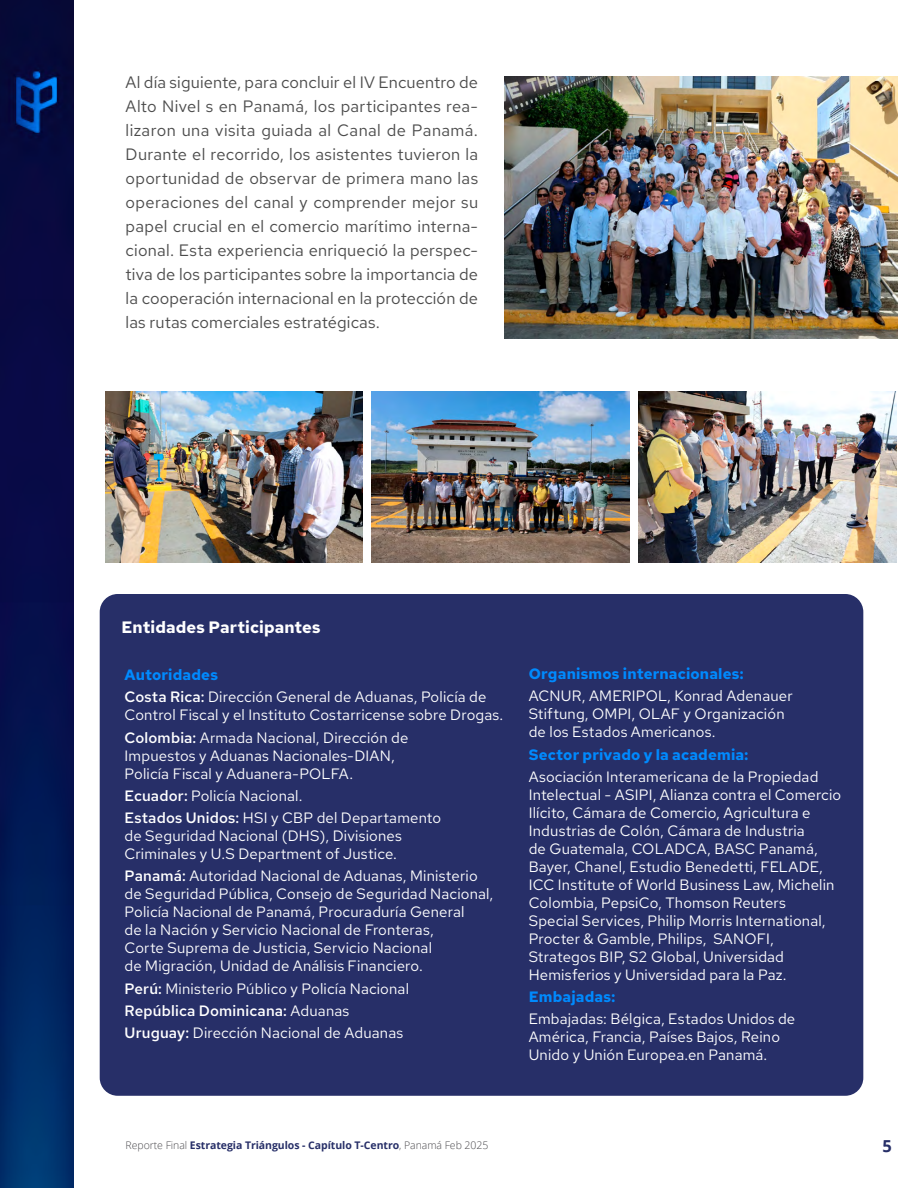
<style>
.page{position:relative;width:918px;height:1188px;background:#fff}
.page>*{position:absolute;margin:0;border:0;box-sizing:border-box;transform-origin:0 0}
.t1{font:16.5px/24px "Red Hat Text";letter-spacing:.005em;color:#4b4b4b;text-align:justify}
.t2{font:700 16.5px "Red Hat Text";letter-spacing:.005em;color:#fff}
.t3{font:700 16.5px "Open Sans";color:#272f68}
.t4{font:15px/18px "Red Hat Text";letter-spacing:.01em;color:#fff}
.t5{font:700 15px "Red Hat Text";letter-spacing:.01em;color:#008afe}
.t6{font:700 10.5px "Open Sans";letter-spacing:-.005em;color:#272f68}
.s1{font-weight:700;color:#008afe}
.s2{font-weight:300}
.s3{font-weight:300;color:#4b4a4e}
</style>
<div class="page">
<img style="left:0;top:0;width:74px;height:1188px">
<div style="left:100px;top:594px;width:763px;height:502px;background:#272f68;border-radius:18px"></div>
<img style="left:504px;top:77px;width:394px;height:262px">
<img style="left:372px;top:391px;width:257px;height:172px">
<img style="left:105px;top:391px;width:258px;height:172px">
<img style="left:638px;top:391px;width:258px;height:172px">
<p class="t1" style="left:126px;top:70px;width:354px">Al día siguiente, para concluir el IV Encuentro de Alto Nivel s en Panamá, los participantes rea&shy;lizaron una visita guiada al Canal de Panamá.<br>Durante el recorrido, los asistentes tuvieron la oportunidad de observar de primera mano las operaciones del canal y comprender mejor su papel crucial en el comercio marítimo interna&shy;cional. Esta experiencia enriqueció la perspec&shy;tiva de los participantes sobre la importancia de la cooperación internacional en la protección de las rutas comerciales estratégicas.</p>
<p class="t2" style="left:121px;top:616px;width:201px">Entidades Participantes</p>
<p class="t4" style="left:125px;top:663px;width:363px;line-height:22.2px"><span class="s1">Autoridades<br></span><span class="s2">Costa Rica:</span> Dirección General de Aduanas, Policía de</p>
<p class="t4" style="left:125px;top:704px;width:380px;line-height:22.2px">Control Fiscal y el Instituto Costarricense sobre Drogas.<br><span class="s2">Colombia:</span> Armada Nacional, Dirección de</p>
<p class="t4" style="left:125px;top:746px;width:272px">Impuestos y Aduanas Nacionales-DIAN,<br>Policía Fiscal y Aduanera-POLFA.</p>
<p class="t4" style="left:125px;top:784px;width:318px;line-height:22.2px"><span class="s2">Ecuador:</span> Policía Nacional.<br><span class="s2">Estados Unidos:</span> HSI y CBP del Departamento</p>
<p class="t4" style="left:125px;top:827px;width:279px">de Seguridad Nacional (DHS), Divisiones<br>Criminales y U.S Department of Justice.</p>
<p class="t4" style="left:125px;top:867px;width:370px"><span class="s2">Panamá:</span> Autoridad Nacional de Aduanas, Ministerio de Seguridad Pública, Consejo de Seguridad Nacional, Policía Nacional de Panamá, Procuraduría General<br>de la Nación y Servicio Nacional de Fronteras,<br>Corte Suprema de Justicia, Servicio Nacional<br>de Migración, Unidad de Análisis Financiero.</p>
<p class="t4" style="left:125px;top:977px;width:286px;line-height:22.2px"><span class="s2">Perú:</span> Ministerio Público y Policía Nacional<br><span class="s2">República Dominicana:</span> Aduanas<br><span class="s2">Uruguay:</span> Dirección Nacional de Aduanas</p>
<p class="t5" style="left:529px;top:664px;width:216px">Organismos internacionales:</p>
<p class="t4" style="left:529px;top:687px;width:266px">ACNUR, AMERIPOL, Konrad Adenauer<br>Stiftung, OMPI, OLAF y Organización de los Estados Americanos.</p>
<p class="t5" style="left:529px;top:744px;width:221px">Sector privado y la academia:</p>
<p class="t4" style="left:529px;top:767px;width:314px">Asociación Interamericana de la Propiedad Intelectual - ASIPI, Alianza contra el Comercio Ilícito, Cámara de Comercio, Agricultura e Industrias de Colón, Cámara de Industria<br>de Guatemala, COLADCA, BASC Panamá, Bayer, Chanel, Estudio Benedetti, FELADE, ICC Institute of World Business Law, Michelin Colombia, PepsiCo, Thomson Reuters<br>Special Services, Philip Morris International, Procter &amp; Gamble, Philips, SANOFI, Strategos BIP, S2 Global, Universidad Hemisferios y Universidad para la Paz.</p>
<p class="t5" style="left:529px;top:987px;width:88px">Embajadas:</p>
<p class="t4" style="left:529px;top:1010px;width:268px">Embajadas: Bélgica, Estados Unidos de<br>América, Francia, Países Bajos, Reino<br>Unido y Unión Europea.en Panamá.</p>
<p class="t6" style="left:126px;top:1138px;width:364px"><span class="s3">Reporte Final</span> Estrategia Triángulos - Capítulo T-Centro<span class="s3">, Panamá Feb 2025</span></p>
<p class="t3" style="left:882px;top:1134px;width:11px">5</p>
</div>
